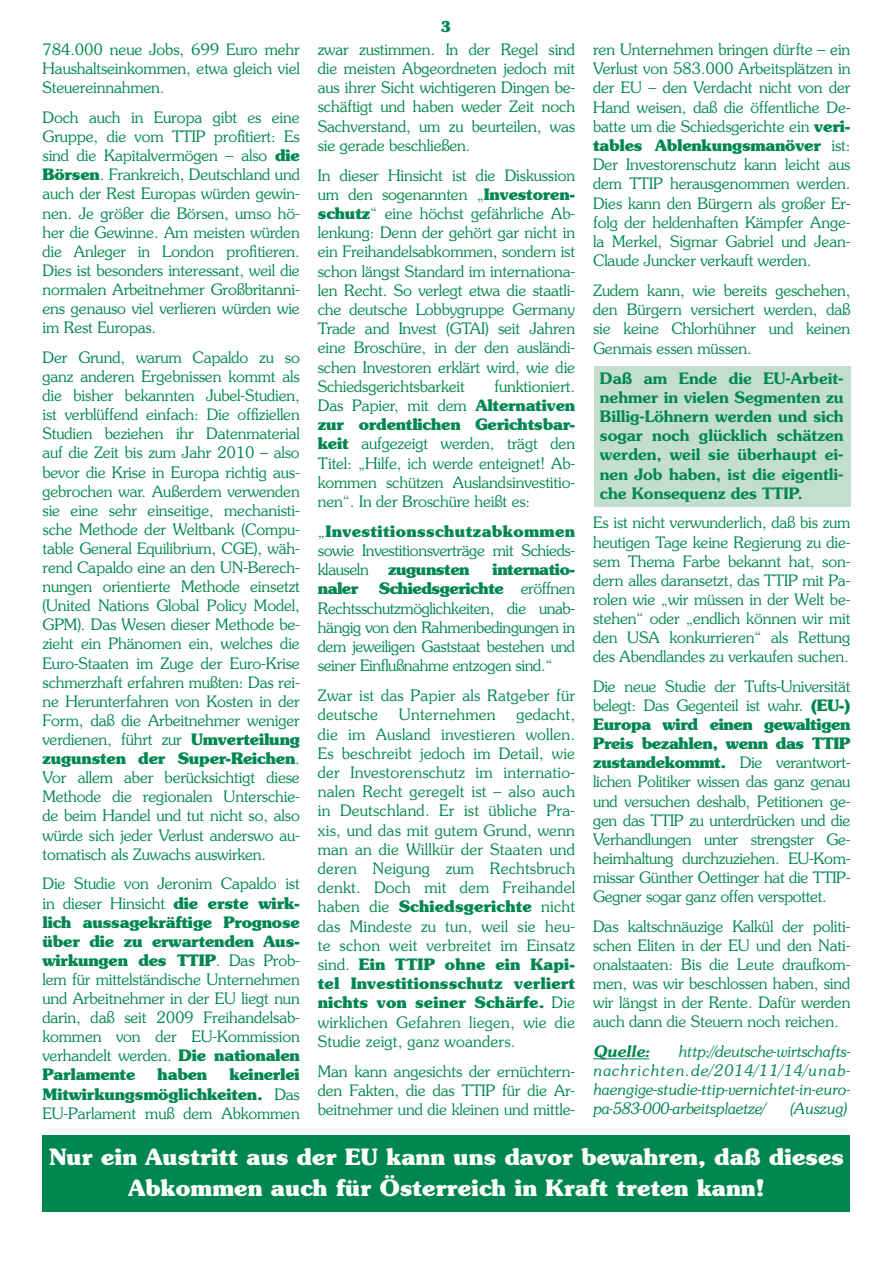
<style>
.page{position:relative;width:893px;height:1263px;background:#fff}
.page>*{position:absolute;margin:0;border:0;box-sizing:border-box;transform-origin:0 0}
.t1{font:700 22.5px/31.5px "Souvenir";letter-spacing:.01em;color:#fff;text-align:center}
.t2{font:300 15.75px/19px "Souvenir";letter-spacing:-.01em;color:#008751;text-align:justify}
.t3{font:600 15.75px/19.2px "Souvenir";letter-spacing:-.005em;color:#008751;text-align:justify}
.t4{font:italic 300 15.75px/19px "Souvenir";letter-spacing:-.03em;color:#008751;text-align:justify}
.t5{font:700 15.75px/19.2px "Souvenir";letter-spacing:-.01em;color:#008751;text-align:justify}
.t6{font:300 15.75px/19.2px "Souvenir";letter-spacing:.01em;color:#008751}
.t7{font:italic 600 15.75px "Souvenir";letter-spacing:-.03em;color:#008751}
.t8{font:700 15px "Souvenir";color:#008751}
.s1{font-weight:700}
.s2{font-weight:300}
</style>
<div class="page">
<div style="left:43px;top:1135px;width:807px;height:77px;background:#008751"></div>
<div style="left:594px;top:366px;width:256px;height:141px;background:#c3ded0"></div>
<hr style="left:593px;top:1058px;width:56px;height:1px;background:#008751">
<p class="t8" style="left:440px;top:17px;width:12px">3</p>
<p class="t2" style="left:593px;top:40px;width:259px">ren Unternehmen bringen dürfte – ein Verlust von 583.000 Arbeitsplätzen in der EU – den Verdacht nicht von der Hand weisen, daß die öffentliche De&shy;batte um die Schiedsgerichte ein <span class="s1">veri&shy;tables Ablenkungsmanöver</span> ist:<br>Der Investorenschutz kann leicht aus dem TTIP herausgenommen werden.<br>Dies kann den Bürgern als großer Er&shy;folg der heldenhaften Kämpfer Ange&shy;la Merkel, Sigmar Gabriel und Jean-Claude Juncker verkauft werden.</p>
<p class="t2" style="left:593px;top:281px;width:259px">Zudem kann, wie bereits geschehen, den Bürgern versichert werden, daß sie keine Chlorhühner und keinen Genmais essen müssen.</p>
<p class="t3" style="left:600px;top:368px;width:245px">Daß am Ende die EU-Arbeit&shy;nehmer in vielen Segmenten zu Billig-Löhnern werden und sich sogar noch glücklich schätzen werden, weil sie überhaupt ei&shy;nen Job haben, ist die eigentli&shy;che Konsequenz des TTIP.</p>
<p class="t2" style="left:593px;top:513px;width:259px">Es ist nicht verwunderlich, daß bis zum heutigen Tage keine Regierung zu die&shy;sem Thema Farbe bekannt hat, son&shy;dern alles daransetzt, das TTIP mit Pa&shy;rolen wie „wir müssen in der Welt be&shy;stehen“ oder „endlich können wir mit den USA konkurrieren“ als Rettung des Abendlandes zu verkaufen suchen.</p>
<p class="t2" style="left:593px;top:677px;width:259px">Die neue Studie der Tufts-Universität belegt: Das Gegenteil ist wahr. <span class="s1">(EU-)<br>Europa wird einen gewaltigen Preis bezahlen, wenn das TTIP zustandekommt.</span> Die verantwort&shy;lichen Politiker wissen das ganz genau und versuchen deshalb, Petitionen ge&shy;gen das TTIP zu unterdrücken und die Verhandlungen unter strengster Ge&shy;heimhaltung durchzuziehen. EU-Kom&shy;missar Günther Oettinger hat die TTIP-Gegner sogar ganz offen verspottet.</p>
<p class="t2" style="left:593px;top:917px;width:259px">Das kaltschnäuzige Kalkül der politi&shy;schen Eliten in der EU und den Nati&shy;onalstaaten: Bis die Leute draufkom&shy;men, was wir beschlossen haben, sind wir längst in der Rente. Dafür werden auch dann die Steuern noch reichen.</p>
<p class="t7" style="left:593px;top:1042px;width:58px">Quelle:</p>
<p class="t2" style="left:318px;top:40px;width:259px">zwar zustimmen. In der Regel sind die meisten Abgeordneten jedoch mit aus ihrer Sicht wichtigeren Dingen be&shy;schäftigt und haben weder Zeit noch Sachverstand, um zu beurteilen, was sie gerade beschließen.</p>
<p class="t2" style="left:318px;top:165px;width:259px">In dieser Hinsicht ist die Diskussion um den sogenannten „<span class="s1">Investoren&shy;schutz</span>“ eine höchst gefährliche Ab&shy;lenkung: Denn der gehört gar nicht in ein Freihandelsabkommen, sondern ist schon längst Standard im internationa&shy;len Recht. So verlegt etwa die staatli&shy;che deutsche Lobbygruppe Germany Trade and Invest (GTAI) seit Jahren eine Broschüre, in der den ausländi&shy;schen Investoren erklärt wird, wie die Schiedsgerichtsbarkeit</p>
<p class="t2" style="left:43px;top:40px;width:259px">784.000 neue Jobs, 699 Euro mehr Haushaltseinkommen, etwa gleich viel Steuereinnahmen.</p>
<p class="t2" style="left:43px;top:108px;width:259px">Doch auch in Europa gibt es eine Gruppe, die vom TTIP profitiert: Es sind die Kapitalvermögen – also <span class="s1">die Börsen</span>. Frankreich, Deutschland und auch der Rest Europas würden gewin&shy;nen. Je größer die Börsen, umso hö&shy;her die Gewinne. Am meisten würden die Anleger in London profitieren.<br>Dies ist besonders interessant, weil die normalen Arbeitnehmer Großbritanni&shy;ens genauso viel verlieren würden wie im Rest Europas.</p>
<p class="t2" style="left:43px;top:348px;width:259px">Der Grund, warum Capaldo zu so ganz anderen Ergebnissen kommt als die bisher bekannten Jubel-Studien, ist verblüffend einfach: Die offiziellen Studien beziehen ihr Datenmaterial auf die Zeit bis zum Jahr 2010 – also bevor die Krise in Europa richtig aus&shy;gebrochen war. Außerdem verwenden sie eine sehr einseitige, mechanisti&shy;sche Methode der Weltbank (Compu&shy;table General Equilibrium, CGE), wäh&shy;rend Capaldo eine an den UN-Berech&shy;nungen orientierte Methode einsetzt (United Nations Global Policy Model, GPM). Das Wesen dieser Methode be&shy;zieht ein Phänomen ein, welches die Euro-Staaten im Zuge der Euro-Krise schmerzhaft erfahren mußten: Das rei&shy;ne Herunterfahren von Kosten in der Form, daß die Arbeitnehmer weniger verdienen, führt zur <span class="s1">Umverteilung zugunsten der Super-Reichen</span>.<br>Vor allem aber berücksichtigt diese Methode die regionalen Unterschie&shy;de beim Handel und tut nicht so, also würde sich jeder Verlust anderswo au&shy;tomatisch als Zuwachs auswirken.</p>
<p class="t2" style="left:43px;top:874px;width:259px">Die Studie von Jeronim Capaldo ist in dieser Hinsicht <span class="s1">die erste wirk&shy;lich aussagekräftige Prognose über die zu erwartenden Aus&shy;wirkungen des TTIP</span>. Das Prob&shy;lem für mittelständische Unternehmen und Arbeitnehmer in der EU liegt nun darin, daß seit 2009 Freihandelsab&shy;kommen von der EU-Kommission verhandelt werden. <span class="s1">Die nationalen Parlamente</span></p>
<p class="t2" style="left:318px;top:377px;width:259px;text-indent:177px">funktioniert.<br>Das Papier, mit dem <span class="s1">Alternativen zur ordentlichen Gerichtsbar&shy;keit</span> aufgezeigt werden, trägt den Titel: „Hilfe, ich werde enteignet! Ab&shy;kommen schützen Auslandsinvestitio&shy;nen“. In der Broschüre heißt es:</p>
<p class="t2" style="left:318px;top:522px;width:259px">„<span class="s1">Investitionsschutzabkommen </span>sowie Investitionsverträge mit Schieds&shy;klauseln <span class="s1">zugunsten</span></p>
<p class="t5" style="left:493px;top:560px;width:84px">internatio-</p>
<p class="t2" style="left:318px;top:579px;width:259px;text-indent:61px"><span class="s1">Schiedsgerichte</span> eröffnen Rechtsschutzmöglichkeiten, die unab&shy;hängig von den Rahmenbedingungen in dem jeweiligen Gaststaat bestehen und seiner Einflußnahme entzogen sind.“</p>
<p class="t6" style="left:318px;top:686px;width:259px">Zwar ist das Papier als Ratgeber für deutsche</p>
<p class="t5" style="left:318px;top:579px;width:42px">naler</p>
<p class="t2" style="left:318px;top:705px;width:259px;text-indent:199px">gedacht, die im Ausland investieren wollen.<br>Es beschreibt jedoch im Detail, wie der Investorenschutz im internatio&shy;nalen Recht geregelt ist – also auch in Deutschland. Er ist übliche Pra&shy;xis, und das mit gutem Grund, wenn man an die Willkür der Staaten und deren Neigung zum Rechtsbruch denkt. Doch mit dem Freihandel haben die <span class="s1">Schiedsgerichte</span> nicht das Mindeste zu tun, weil sie heu&shy;te schon weit verbreitet im Einsatz sind. <span class="s1">Ein TTIP ohne ein Kapi&shy;tel Investitionsschutz verliert nichts von seiner Schärfe.</span> Die wirklichen Gefahren liegen, wie die Studie zeigt, ganz woanders.</p>
<p class="t2" style="left:318px;top:1061px;width:259px">Man kann angesichts der ernüchtern&shy;den Fakten, die das TTIP für die Ar&shy;beitnehmer und die kleinen und mittle-</p>
<p class="t6" style="left:399px;top:705px;width:98px">Unternehmen</p>
<p class="t4" style="left:593px;top:1042px;width:259px;text-indent:85px">http://deutsche-wirtschafts&shy;nachrichten.de/2014/11/14/unab&shy;haengige-studie-ttip-vernichtet-in-euro&shy;pa-583-000-arbeitsplaetze/</p>
<p class="t5" style="left:43px;top:1065px;width:259px;text-indent:187px">keinerlei Mitwirkungsmöglichkeiten. <span class="s2">Das EU-Parlament muß dem Abkommen</span></p>
<p class="t5" style="left:158px;top:1065px;width:51px">haben</p>
<p class="t4" style="left:790px;top:1099px;width:58px">(Auszug)</p>
<h1 class="t1" style="left:49px;top:1140px;width:796px">Nur ein Austritt aus der EU kann uns davor bewahren, daß dieses<br>Abkommen auch für Österreich in Kraft treten kann!</h1>
</div>
